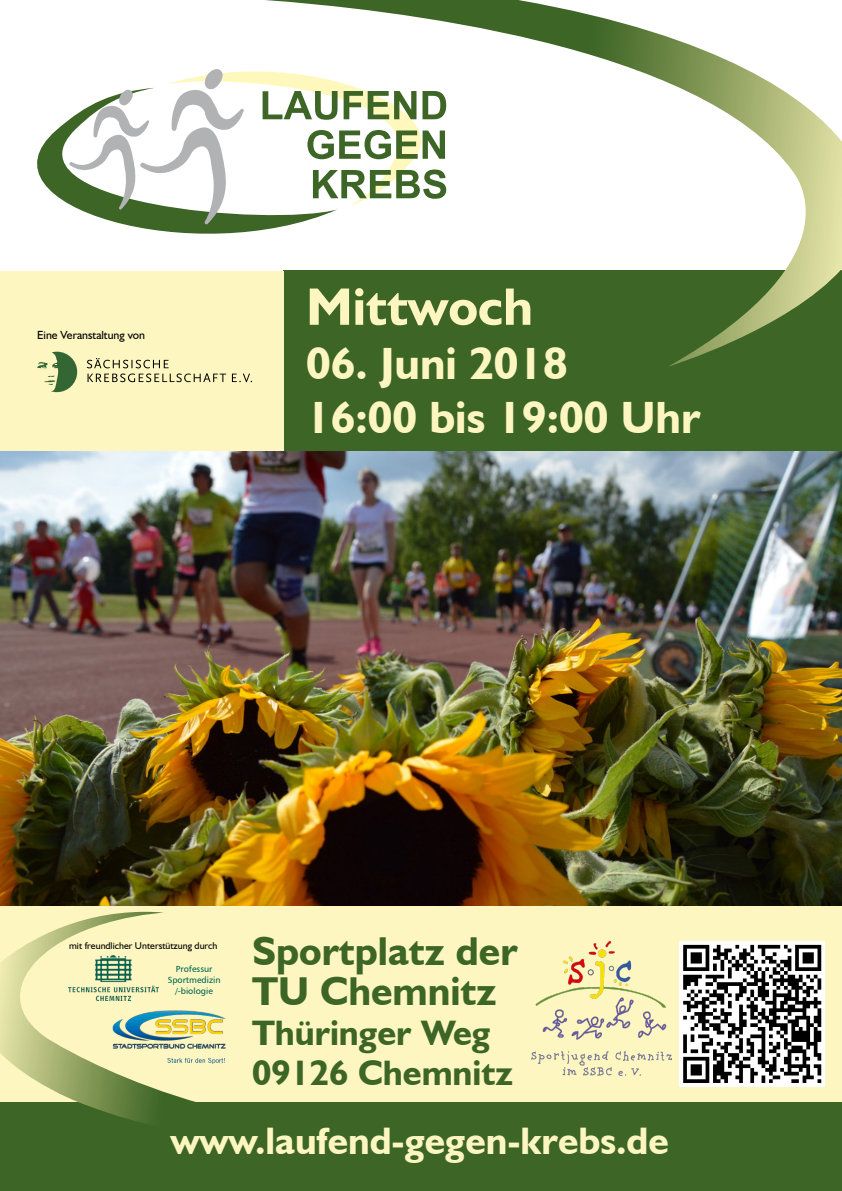
<style>
.page{position:relative;width:842px;height:1191px;background:#fff}
.page>*{position:absolute;margin:0;border:0;box-sizing:border-box;transform-origin:0 0}
.t1{font:700 53px "Humanist 521 BT";color:#fdf6c1}
.t2{font:700 45.2px/54.2px "Humanist 521 BT";color:#fdf6c1}
.t3{font:700 40.3px/40px "Humanist 521 BT";color:#3c6526}
.t4{font:700 38.3px "Humanist 521 BT";color:#fdf6c1}
.t5{font:700 35.4px/40px "Humanist 521 BT";color:#3c6526}
.t6{font:11.8px "Humanist 521 BT";color:#000}
.t7{font:9.8px "Humanist 521 BT";color:#000}
.t8{font:8.8px/10.6px "Humanist 777 BT Roman B";color:#006652;text-align:center}
</style>
<div class="page">
<div style="left:0;top:875px;width:842px;height:245px;background:#fdf6c1"></div>
<div style="left:284px;top:271px;width:558px;height:626px;background:#3c6526"></div>
<div style="left:0;top:271px;width:284px;height:660px;background:#fdf6c1"></div>
<svg style="left:37px;top:120px;width:228px;height:114px"></svg>
<svg style="left:69px;top:69px;width:196px;height:155px"></svg>
<svg style="left:87px;top:358px;width:165px;height:24px"></svg>
<svg style="left:37px;top:352px;width:40px;height:40px"></svg>
<svg style="left:265px;top:0;width:577px;height:367px"></svg>
<div style="left:0;top:1103px;width:842px;height:88px;background:#3c6526"></div>
<svg style="left:0;top:911px;width:410px;height:213px"></svg>
<img style="left:68px;top:955px;width:90px;height:46px">
<img style="left:112px;top:1011px;width:114px;height:52px">
<img style="left:0;top:451px;width:842px;height:454px">
<div style="left:679px;top:941px;width:146px;height:145px;background:#fff"></div>
<svg style="left:683px;top:945px;width:138px;height:138px"></svg>
<img style="left:532px;top:941px;width:140px;height:134px">
<p class="t6" style="left:37px;top:327px;width:110px">Eine Veranstaltung von</p>
<h1 class="t1" style="left:306px;top:274px;width:228px">Mittwoch</h1>
<h2 class="t2" style="left:306px;top:335px;width:396px">06. Juni 2018<br>16:00 bis 19:00 Uhr</h2>
<p class="t7" style="left:69px;top:940px;width:150px">mit freundlicher Unterstützung durch</p>
<p class="t8" style="left:168px;top:963px;width:54px">Professur<br>Sportmedizin /-biologie</p>
<h3 class="t3" style="left:252px;top:930px;width:267px">Sportplatz der<br>TU Chemnitz</h3>
<h3 class="t5" style="left:252px;top:1012px;width:263px">Thüringer Weg<br>09126 Chemnitz</h3>
<h3 class="t4" style="left:171px;top:1117px;width:500px">www.laufend-gegen-krebs.de</h3>
</div>
